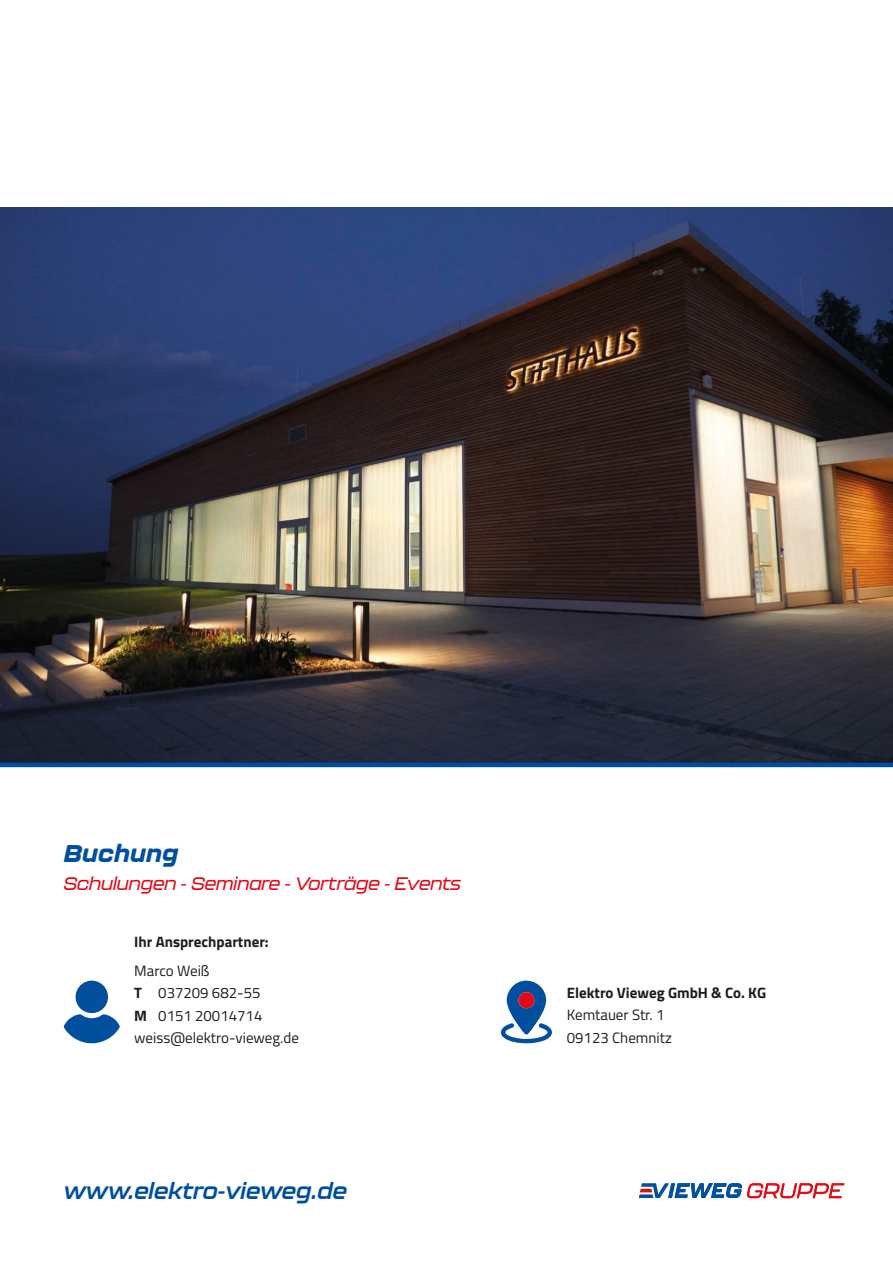
<style>
.page{position:relative;width:893px;height:1263px;background:#fff}
.page>*{position:absolute;margin:0;border:0;box-sizing:border-box;transform-origin:0 0}
.t1{font:italic 800 24px "Kallisto";color:#004f9f}
.t2{font:italic 700 22.5px "Kallisto";color:#004f9f}
.t3{font:italic 500 18px "Kallisto";color:#e30614}
.t4{font:15px/22.5px "Titillium Web";color:#1d1d1b}
.t5{font:700 15px "Titillium Web";color:#1d1d1b}
.s1{font-weight:700}
</style>
<div class="page">
<img style="left:0;top:208px;width:893px;height:555px">
<hr style="left:0;top:763px;width:893px;height:4px;background:#004f9f">
<svg style="left:639px;top:1183px;width:205px;height:15px"></svg>
<svg style="left:501px;top:980px;width:51px;height:64px"></svg>
<svg style="left:64px;top:980px;width:56px;height:63px"></svg>
<h1 class="t1" style="left:64px;top:838px;width:116px">Buchung</h1>
<p class="t3" style="left:64px;top:873px;width:399px">Schulungen - Seminare - Vorträge - Events</p>
<p class="t5" style="left:134px;top:930px;width:136px">Ihr Ansprechpartner:</p>
<p class="t4" style="left:134px;top:958px;width:166px">Marco Weiß<br><span class="s1">T</span> 037209 682-55<br><span class="s1">M</span> 0151 20014714 weiss@elektro-vieweg.de</p>
<h2 class="t2" style="left:64px;top:1177px;width:285px">www.elektro-vieweg.de</h2>
<p class="t5" style="left:567px;top:981px;width:201px">Elektro Vieweg GmbH &amp; Co. KG</p>
<p class="t4" style="left:567px;top:1003px;width:107px">Kemtauer Str. 1<br>09123 Chemnitz</p>
</div>
